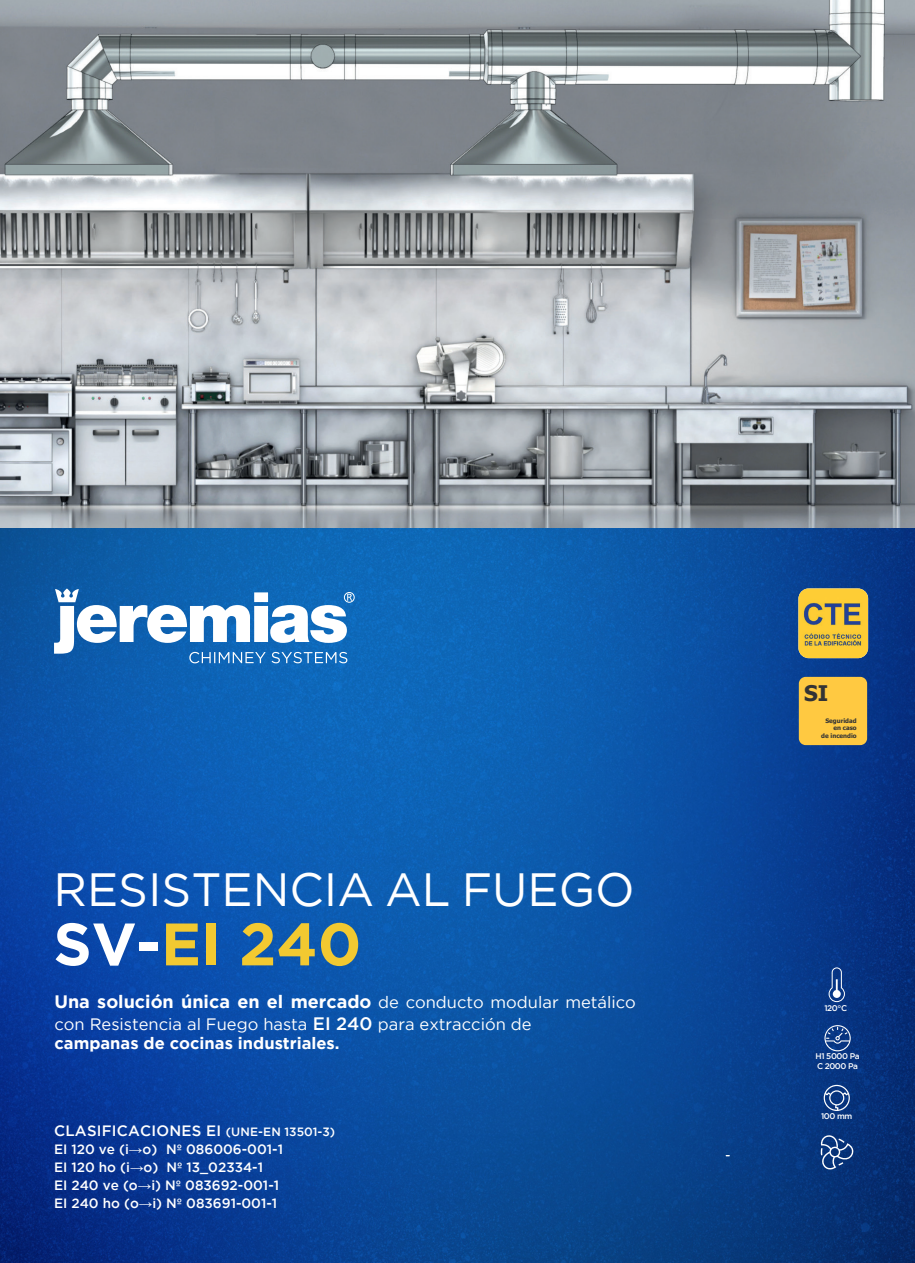
<style>
.page{position:relative;width:915px;height:1263px;background:#fff}
.page>*{position:absolute;margin:0;border:0;box-sizing:border-box;transform-origin:0 0}
.t1{font:700 59.85px "Gotham";color:#f2c931}
.t2{font:46.5px "Gotham";color:#fff}
.t3{font:700 21.45px "Tahoma";color:#333335}
.Preisliste_Überschri{font:700 18px "Gotham";color:#fff}
.Preisliste_Überschri-2{font:16.5px "Gotham";color:#fff}
.Preisliste_Überschri-3{font:700 16.5px "Gotham";color:#fff}
.t4{font:500 15px "Gotham";letter-spacing:.015em;color:#fff}
.Preisliste_Überschri-4{font:500 13.5px "Gotham";color:#fff}
.t5{font:500 8.25px "Gotham";letter-spacing:-.05em;color:#fff}
.t6{font:700 6.15px/7.5px "Tahoma";color:#333335;text-align:right}
.s1{color:#fff}
.s2{font-weight:400;font-size:16.5px}
.s3{font-weight:500;font-size:18px}
.s4{font-size:12px}
.s5{font-family:"Arial";font-weight:400}
</style>
<div class="page">
<img style="left:0;top:527px;width:914px;height:736px">
<img style="left:0;top:0;width:914px;height:527px">
<div style="left:344px;top:592px;width:10px;height:11px;border:1px solid #fff;border-radius:50%"></div>
<svg style="left:54px;top:588px;width:298px;height:75px"></svg>
<div style="left:798px;top:677px;width:68px;height:68px;background:#ffc941;border-radius:7px"></div>
<img style="left:798px;top:588px;width:69px;height:70px">
<svg style="left:828px;top:967px;width:16px;height:35px"></svg>
<svg style="left:824px;top:1025px;width:26px;height:26px"></svg>
<div style="left:828px;top:1090px;width:16px;height:15px;border:1px solid #fff;border-radius:50%"></div>
<div style="left:823px;top:1085px;width:26px;height:26px;border:1px solid #fff;border-radius:50%"></div>
<svg style="left:833px;top:1103px;width:5px;height:9px"></svg>
<svg style="left:823px;top:1091px;width:8px;height:5px"></svg>
<svg style="left:840px;top:1091px;width:9px;height:5px"></svg>
<svg style="left:820px;top:1135px;width:33px;height:35px"></svg>
<p class="t2" style="left:53px;top:859px;width:582px">RESISTENCIA AL FUEGO</p>
<p class="t1" style="left:53px;top:904px;width:309px"><span class="s1">SV-</span>EI 240</p>
<p class="Preisliste_Überschri" style="left:54px;top:990px;width:582px">Una solución única en el mercado <span class="s2">de conducto modular metálico</span></p>
<p class="Preisliste_Überschri-2" style="left:54px;top:1013px;width:478px">con Resistencia al Fuego hasta <span class="s3">EI 240</span> para extracción de</p>
<p class="Preisliste_Überschri-3" style="left:54px;top:1032px;width:286px">campanas de cocinas industriales.</p>
<p class="t4" style="left:54px;top:1121px;width:282px">CLASIFICACIONES EI <span class="s4">(UNE-EN 13501-3)</span></p>
<p class="Preisliste_Überschri-4" style="left:54px;top:1140px;width:230px">EI 120 ve (i<span class="s5">→</span>o) Nº 086006-001-1</p>
<p class="Preisliste_Überschri-4" style="left:54px;top:1158px;width:210px">EI 120 ho (i<span class="s5">→</span>o) Nº 13_02334-1</p>
<p class="Preisliste_Überschri-4" style="left:54px;top:1176px;width:226px">EI 240 ve (o<span class="s5">→</span>i) Nº 083692-001-1</p>
<p class="Preisliste_Überschri-4" style="left:54px;top:1194px;width:225px">EI 240 ho (o<span class="s5">→</span>i) Nº 083691-001-1</p>
<h3 class="t3" style="left:804px;top:678px;width:25px">SI</h3>
<p class="t6" style="left:821px;top:717px;width:37px">Seguridad en caso<br>de incendio</p>
<p class="t5" style="left:824px;top:1002px;width:24px">120°C</p>
<p class="t5" style="left:815px;top:1051px;width:46px">H1 5000 Pa</p>
<p class="t5" style="left:816px;top:1061px;width:43px">C 2000 Pa</p>
<p class="t5" style="left:820px;top:1110px;width:33px">100 mm</p>
</div>
